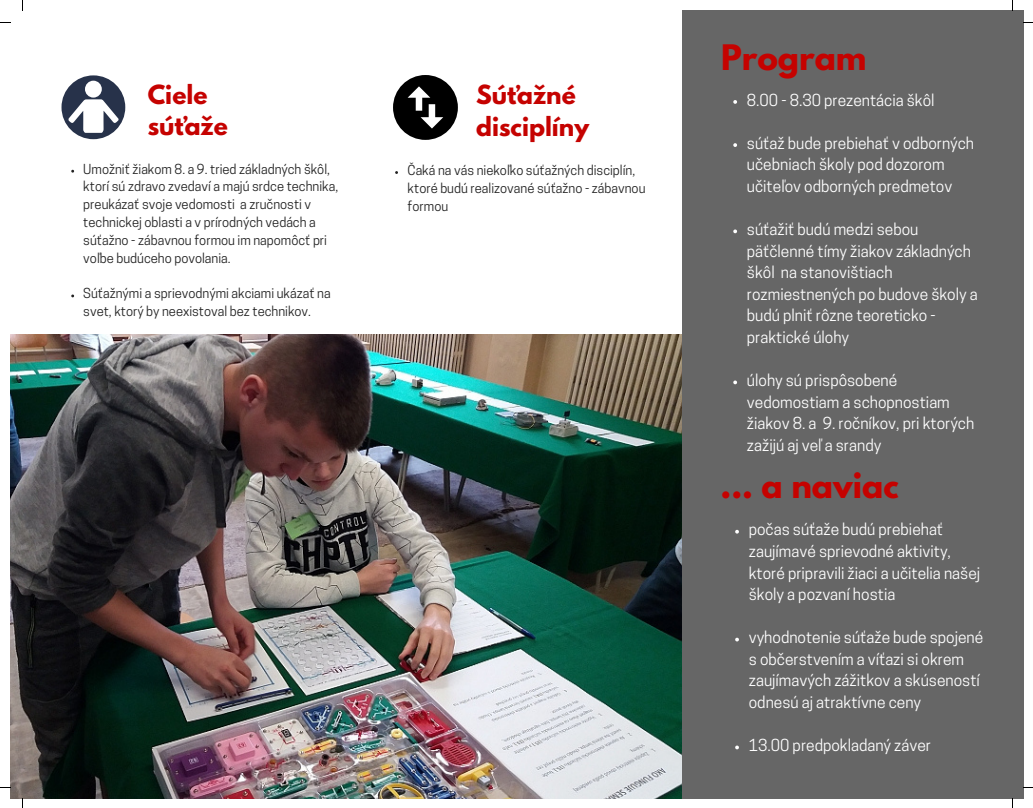
<style>
.page{position:relative;width:1033px;height:808px;background:#fff}
.page>*{position:absolute;margin:0;border:0;box-sizing:border-box;transform-origin:0 0}
.t1{font:700 31.12px "League Spartan";color:#c50200}
.t2{font:700 23.38px/31.9px "League Spartan";color:#c50200}
.t3{font:15.62px/21.5px "Cooper Hewitt";color:#fff}
.t4{font:13px/17.8px "Cooper Hewitt";color:#222}
</style>
<div class="page">
<div style="left:682px;top:10px;width:341px;height:788px;background:#666"></div>
<img style="left:10px;top:334px;width:672px;height:464px">
<svg style="left:733px;top:100px;width:4px;height:4px"></svg>
<svg style="left:733px;top:143px;width:4px;height:4px"></svg>
<svg style="left:733px;top:229px;width:4px;height:4px"></svg>
<svg style="left:733px;top:380px;width:4px;height:4px"></svg>
<svg style="left:735px;top:530px;width:4px;height:3px"></svg>
<svg style="left:735px;top:637px;width:4px;height:4px"></svg>
<svg style="left:735px;top:745px;width:4px;height:4px"></svg>
<svg style="left:61px;top:75px;width:64px;height:64px"></svg>
<svg style="left:393px;top:75px;width:65px;height:65px"></svg>
<h2 class="t2" style="left:148px;top:81px;width:82px">Ciele súťaže</h2>
<h2 class="t2" style="left:476px;top:82px;width:114px">Súťažné disciplíny</h2>
<p class="t4" style="left:407px;top:163px;width:239px">Čaká na vás niekoľko súťažných disciplín, ktoré budú realizované súťažno - zábavnou formou</p>
<p class="t4" style="left:83px;top:161px;width:256px">Umožniť žiakom 8. a 9. tried základných škôl, ktorí sú zdravo zvedaví a majú srdce technika, preukázať svoje vedomosti a zručnosti v technickej oblasti a v prírodných vedách a súťažno - zábavnou formou im napomôcť pri voľbe budúceho povolania.</p>
<p class="t4" style="left:83px;top:286px;width:249px">Súťažnými a sprievodnými akciami ukázať na svet, ktorý by neexistoval bez technikov.</p>
<h1 class="t1" style="left:721px;top:42px;width:147px">Program</h1>
<p class="t3" style="left:747px;top:91px;width:189px">8.00 - 8.30 prezentácia škôl</p>
<p class="t3" style="left:747px;top:134px;width:229px">súťaž bude prebiehať v odborných učebniach školy pod dozorom učiteľov odborných predmetov</p>
<p class="t3" style="left:747px;top:220px;width:232px">súťažiť budú medzi sebou päťčlenné tímy žiakov základných škôl na stanovištiach rozmiestnených po budove školy a budú plniť rôzne teoreticko - praktické úlohy</p>
<p class="t3" style="left:747px;top:371px;width:229px">úlohy sú prispôsobené vedomostiam a schopnostiam žiakov 8. a 9. ročníkov, pri ktorých zažijú aj veľ a srandy</p>
<h1 class="t1" style="left:720px;top:470px;width:180px">... a naviac</h1>
<p class="t3" style="left:748px;top:520px;width:233px">počas súťaže budú prebiehať zaujímavé sprievodné aktivity, ktoré pripravili žiaci a učitelia našej školy a pozvaní hostia</p>
<p class="t3" style="left:748px;top:628px;width:236px">vyhodnotenie súťaže bude spojené s občerstvením a víťazi si okrem zaujímavých zážitkov a skúseností odnesú aj atraktívne ceny</p>
<p class="t3" style="left:748px;top:736px;width:184px">13.00 predpokladaný záver</p>
</div>
